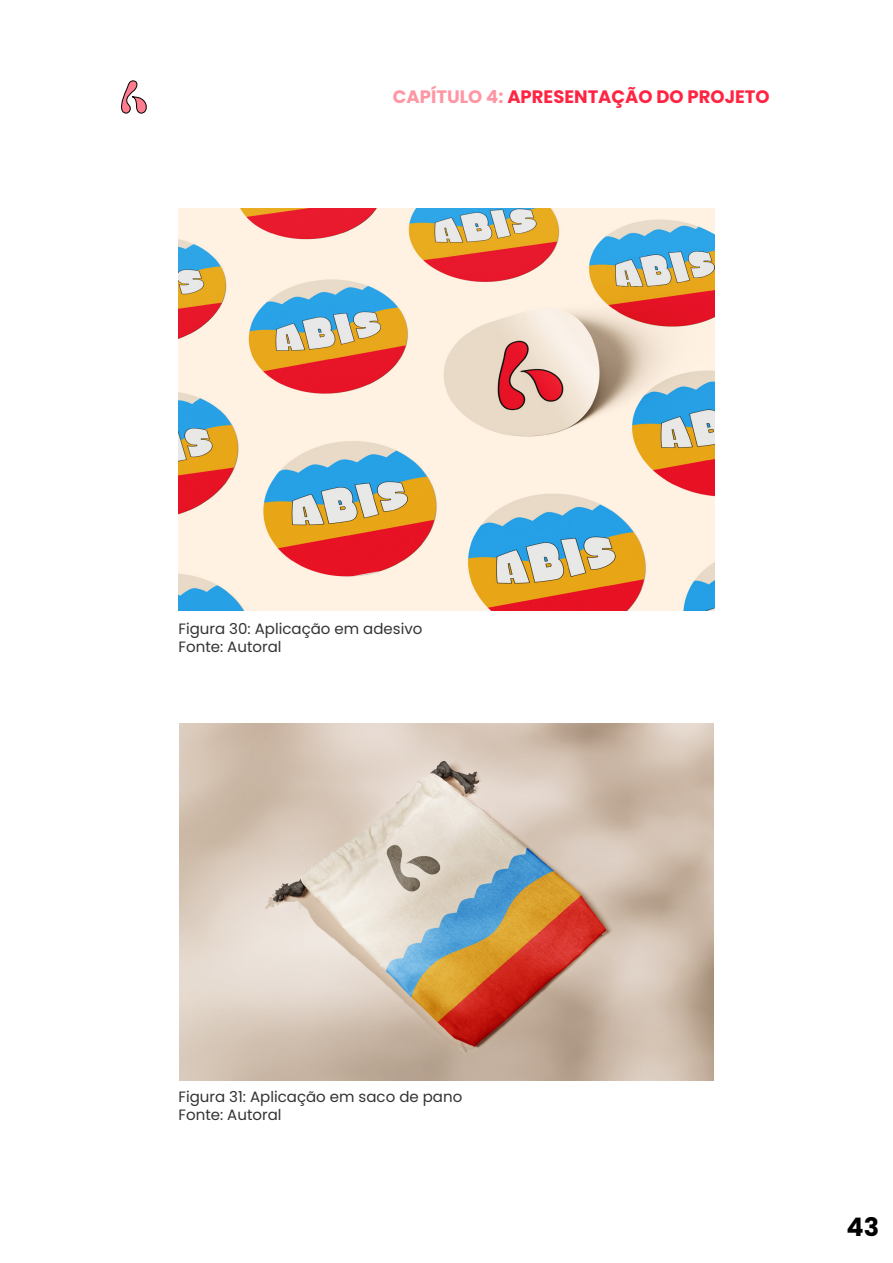
<style>
.page{position:relative;width:893px;height:1263px;background:#fff}
.page>*{position:absolute;margin:0;border:0;box-sizing:border-box;transform-origin:0 0}
.t1{font:700 25.5px "Poppins";color:#000}
.t2{font:700 18px "Poppins";color:#ff2442}
.t3{font:15px "Poppins";color:#333}
.s1{color:#ff96a4}
</style>
<div class="page">
<svg style="left:121px;top:80px;width:26px;height:34px"></svg>
<img style="left:179px;top:209px;width:535px;height:401px">
<img style="left:179px;top:724px;width:535px;height:356px">
<p class="t2" style="left:393px;top:86px;width:378px"><span class="s1">CAPÍTULO 4:</span> APRESENTAÇÃO DO PROJETO</p>
<p class="t3" style="left:179px;top:620px;width:245px">Figura 30: Aplicação em adesivo</p>
<p class="t3" style="left:179px;top:638px;width:104px">Fonte: Autoral</p>
<p class="t3" style="left:179px;top:1088px;width:285px">Figura 31: Aplicação em saco de pano</p>
<p class="t3" style="left:179px;top:1106px;width:104px">Fonte: Autoral</p>
<p class="t1" style="left:847px;top:1212px;width:34px">43</p>
</div>
